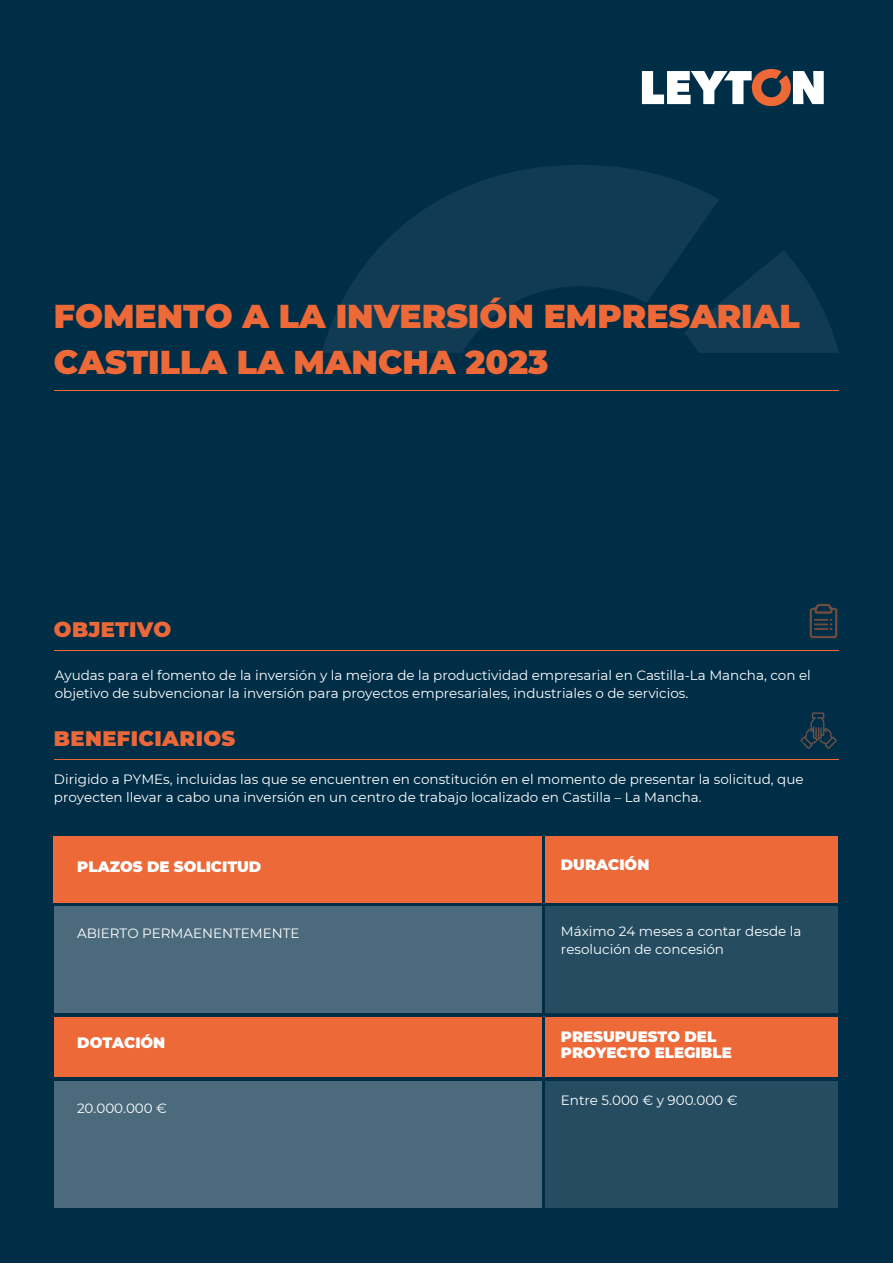
<style>
.page{position:relative;width:893px;height:1264px;background:#fff}
.page>*{position:absolute;margin:0;border:0;box-sizing:border-box;transform-origin:0 0}
.t1{font:900 33px/46px "Montserrat";color:#ed6938}
.t2{font:900 21px "Montserrat";letter-spacing:.02em;color:#ec6839}
.t3{font:900 15px/15.8px "Montserrat";color:#fff}
.t4{font:13.5px/18px "Montserrat";color:#fff}
</style>
<div class="page">
<div style="left:0;top:0;width:892px;height:1262px;background:#002e47"></div>
<hr style="left:54px;top:389px;width:784px;height:1px;background:#ed6938">
<svg style="left:642px;top:69px;width:181px;height:37px"></svg>
<svg style="left:322px;top:165px;width:516px;height:188px;fill:#113b53"></svg>
<hr style="left:54px;top:649px;width:784px;height:1px;background:#ed6938">
<hr style="left:54px;top:759px;width:784px;height:1px;background:#ed6938">
<div style="left:545px;top:836px;width:292px;height:66px;background:#ed6938"></div>
<div style="left:54px;top:836px;width:488px;height:66px;background:#ed6938"></div>
<div style="left:545px;top:906px;width:292px;height:106px;background:#254c61"></div>
<div style="left:545px;top:1017px;width:292px;height:60px;background:#ed6938"></div>
<div style="left:545px;top:1081px;width:292px;height:127px;background:#254c61"></div>
<div style="left:54px;top:906px;width:488px;height:106px;background:#4b6b7d"></div>
<div style="left:54px;top:1017px;width:488px;height:60px;background:#ed6938"></div>
<div style="left:54px;top:1081px;width:488px;height:127px;background:#4b6b7d"></div>
<svg style="left:800px;top:712px;width:36px;height:37px"></svg>
<svg style="left:809px;top:604px;width:28px;height:34px"></svg>
<p class="t1" style="left:54px;top:293px;width:747px">FOMENTO A LA INVERSIÓN EMPRESARIAL<br>CASTILLA LA MANCHA 2023</p>
<p class="t2" style="left:54px;top:616px;width:119px">OBJETIVO</p>
<p class="t4" style="left:55px;top:666px;width:757px">Ayudas para el fomento de la inversión y la mejora de la productividad empresarial en Castilla-La Mancha, con el objetivo de subvencionar la inversión para proyectos empresariales, industriales o de servicios.</p>
<p class="t2" style="left:54px;top:726px;width:183px">BENEFICIARIOS</p>
<p class="t4" style="left:54px;top:769px;width:751px">Dirigido a PYMEs, incluidas las que se encuentren en constitución en el momento de presentar la solicitud, que proyecten llevar a cabo una inversión en un centro de trabajo localizado en Castilla – La Mancha.</p>
<p class="t3" style="left:77px;top:858px;width:185px">PLAZOS DE SOLICITUD</p>
<p class="t3" style="left:561px;top:856px;width:90px">DURACIÓN</p>
<p class="t4" style="left:77px;top:924px;width:224px">ABIERTO PERMAENENTEMENTE</p>
<p class="t4" style="left:561px;top:922px;width:242px">Máximo 24 meses a contar desde la resolución de concesión</p>
<p class="t3" style="left:77px;top:1034px;width:89px">DOTACIÓN</p>
<p class="t4" style="left:77px;top:1098px;width:92px">20.000.000 €</p>
<p class="t3" style="left:561px;top:1029px;width:172px">PRESUPUESTO DEL<br>PROYECTO ELEGIBLE</p>
<p class="t4" style="left:561px;top:1091px;width:178px">Entre 5.000 € y 900.000 €</p>
</div>
